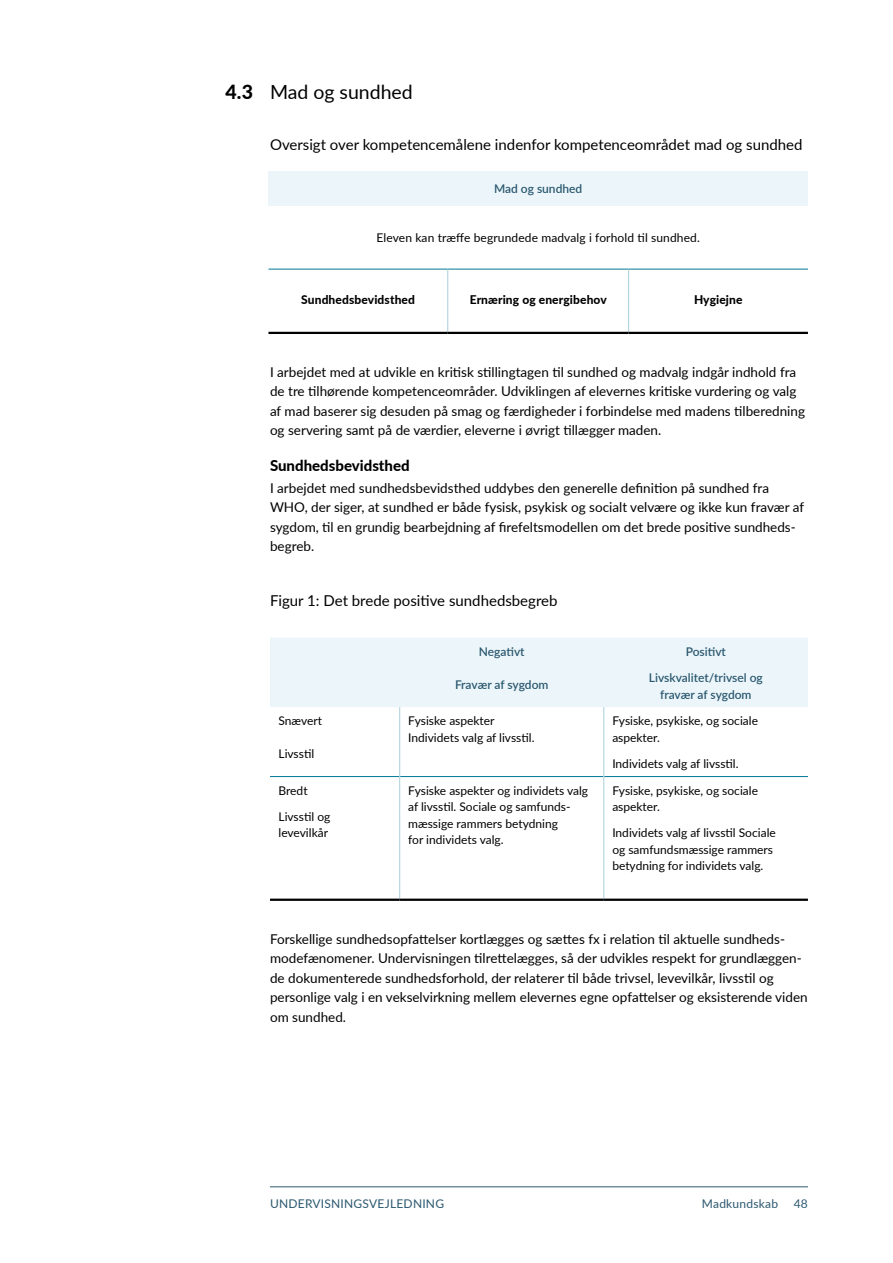
<style>
.page{position:relative;width:893px;height:1263px;background:#fff}
.page>*{position:absolute;margin:0;border:0;box-sizing:border-box;transform-origin:0 0}
._08_Mellemrubrik_13{font:19.5px "Lato";color:#000}
._08_mellemrubrik_nr{font:800 19.5px "Lato";color:#000}
._07_Tabel_Navn{font:15px "Lato";color:#000}
._08_mellemrubrik_3{font:800 15px "Lato";color:#000}
._04_Brødtekst_9_13{font:13.5px/19.5px "Lato";color:#000}
._09_Tabeltekst_brød{font:12px/16.5px "Lato";color:#000}
._09_Tabeltekst_over{font:600 12px/16.5px "Lato";color:#2b586f;text-align:center}
._09_Tabeltekst_brød-2{font:800 12px "Lato";letter-spacing:.01em;color:#000}
.t1{font:12px "Lato";letter-spacing:.02em;color:#2b586f}
</style>
<div class="page">
<div style="left:268px;top:171px;width:540px;height:34px;background:#ecf6fa"></div>
<hr style="left:268px;top:269px;width:180px;height:1px;background:#007798">
<hr style="left:448px;top:269px;width:181px;height:1px;background:#007798">
<hr style="left:629px;top:269px;width:179px;height:1px;background:#007798">
<hr style="left:447px;top:269px;width:1px;height:63px;background:#a7cfdc">
<hr style="left:628px;top:269px;width:1px;height:63px;background:#a7cfdc">
<hr style="left:268px;top:332px;width:180px;height:2px;background:#000">
<hr style="left:448px;top:332px;width:181px;height:2px;background:#000">
<hr style="left:629px;top:332px;width:179px;height:2px;background:#000">
<div style="left:270px;top:638px;width:538px;height:69px;background:#ecf6fa"></div>
<hr style="left:270px;top:776px;width:129px;height:1px;background:#007798">
<hr style="left:400px;top:776px;width:203px;height:1px;background:#007798">
<hr style="left:604px;top:776px;width:204px;height:1px;background:#007798">
<hr style="left:399px;top:707px;width:1px;height:69px;background:#a7cfdc">
<hr style="left:603px;top:707px;width:1px;height:69px;background:#a7cfdc">
<hr style="left:399px;top:776px;width:1px;height:123px;background:#a7cfdc">
<hr style="left:603px;top:776px;width:1px;height:123px;background:#a7cfdc">
<hr style="left:270px;top:899px;width:130px;height:2px;background:#000">
<hr style="left:400px;top:899px;width:204px;height:2px;background:#000">
<hr style="left:604px;top:899px;width:204px;height:2px;background:#000">
<hr style="left:270px;top:1186px;width:538px;height:1px;background:#2b586f">
<p class="_08_mellemrubrik_nr" style="left:225px;top:78px;width:29px">4.3</p>
<p class="_08_Mellemrubrik_13" style="left:270px;top:78px;width:144px">Mad og sundhed</p>
<p class="_07_Tabel_Navn" style="left:270px;top:134px;width:534px">Oversigt over kompetencemålene indenfor kompetenceområdet mad og sundhed</p>
<p class="_09_Tabeltekst_over" style="left:494px;top:180px;width:90px">Mad og sundhed</p>
<p class="_09_Tabeltekst_brød" style="left:376px;top:229px;width:325px">Eleven kan træffe begrundede madvalg i forhold til sundhed.</p>
<p class="_09_Tabeltekst_brød-2" style="left:301px;top:290px;width:115px">Sundhedsbevidsthed</p>
<p class="_09_Tabeltekst_brød-2" style="left:470px;top:290px;width:139px">Ernæring og energibehov</p>
<p class="_09_Tabeltekst_brød-2" style="left:694px;top:290px;width:50px">Hygiejne</p>
<p class="_04_Brødtekst_9_13" style="left:270px;top:361px;width:537px">I arbejdet med at udvikle en kritisk stillingtagen til sundhed og madvalg indgår indhold fra de tre tilhørende kompetenceområder. Udviklingen af elevernes kritiske vurdering og valg af mad baserer sig desuden på smag og færdigheder i forbindelse med madens tilberedning og servering samt på de værdier, eleverne i øvrigt tillægger maden.</p>
<p class="_08_mellemrubrik_3" style="left:270px;top:454px;width:141px">Sundhedsbevidsthed</p>
<p class="_04_Brødtekst_9_13" style="left:270px;top:477px;width:536px">I arbejdet med sundhedsbevidsthed uddybes den generelle definition på sundhed fra WHO, der siger, at sundhed er både fysisk, psykisk og socialt velvære og ikke kun fravær af sygdom, til en grundig bearbejdning af firefeltsmodellen om det brede positive sundheds&shy;begreb.</p>
<p class="_07_Tabel_Navn" style="left:270px;top:590px;width:289px">Figur 1: Det brede positive sundhedsbegreb</p>
<p class="_09_Tabeltekst_over" style="left:479px;top:643px;width:47px">Negativt</p>
<p class="_09_Tabeltekst_over" style="left:455px;top:676px;width:95px">Fravær af sygdom</p>
<p class="_09_Tabeltekst_over" style="left:686px;top:643px;width:42px">Positivt</p>
<p class="_09_Tabeltekst_over" style="left:649px;top:669px;width:115px">Livskvalitet/trivsel og fravær af sygdom</p>
<p class="_09_Tabeltekst_brød" style="left:279px;top:712px;width:45px">Snævert</p>
<p class="_09_Tabeltekst_brød" style="left:279px;top:745px;width:37px">Livsstil</p>
<p class="_09_Tabeltekst_brød" style="left:279px;top:782px;width:31px">Bredt</p>
<p class="_09_Tabeltekst_brød" style="left:279px;top:808px;width:53px">Livsstil og levevilkår</p>
<p class="_09_Tabeltekst_brød" style="left:408px;top:712px;width:128px">Fysiske aspekter<br>Individets valg af livsstil.</p>
<p class="_09_Tabeltekst_brød" style="left:612px;top:712px;width:147px">Fysiske, psykiske, og sociale aspekter.</p>
<p class="_09_Tabeltekst_brød" style="left:612px;top:755px;width:128px">Individets valg af livsstil.</p>
<p class="_09_Tabeltekst_brød" style="left:408px;top:782px;width:181px">Fysiske aspekter og individets valg af livsstil. Sociale og samfunds&shy;mæssige rammers betydning<br>for individets valg.</p>
<p class="_09_Tabeltekst_brød" style="left:612px;top:782px;width:147px">Fysiske, psykiske, og sociale aspekter.</p>
<p class="_09_Tabeltekst_brød" style="left:612px;top:824px;width:165px">Individets valg af livsstil Sociale og samfundsmæssige rammers betydning for individets valg.</p>
<p class="_04_Brødtekst_9_13" style="left:270px;top:928px;width:539px">Forskellige sundhedsopfattelser kortlægges og sættes fx i relation til aktuelle sundheds&shy;modefænomener. Undervisningen tilrettelægges, så der udvikles respekt for grundlæggen&shy;de dokumenterede sundhedsforhold, der relaterer til både trivsel, levevilkår, livsstil og personlige valg i en vekselvirkning mellem elevernes egne opfattelser og eksisterende viden om sundhed.</p>
<p class="t1" style="left:270px;top:1195px;width:27px">Undervis</p>
<p class="t1" style="left:331px;top:1195px;width:31px">ningsve</p>
<p class="t1" style="left:385px;top:1195px;width:14px">jled</p>
<p class="t1" style="left:413px;top:1195px;width:30px">ning</p>
<p class="t1" style="left:702px;top:1195px;width:78px">Madkundskab</p>
<p class="t1" style="left:794px;top:1195px;width:16px">48</p>
</div>
